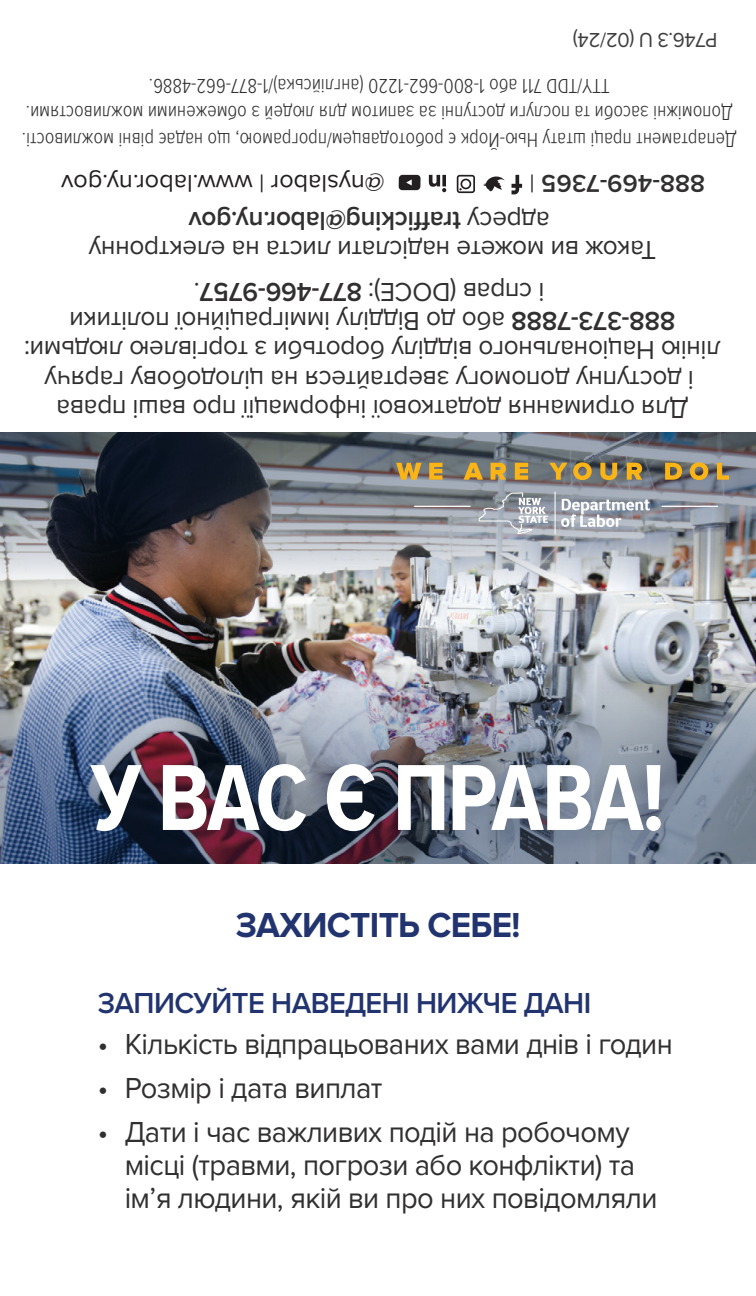
<style>
.page{position:relative;width:756px;height:1296px;background:#fff}
.page>*{position:absolute;margin:0;border:0;box-sizing:border-box;transform-origin:0 0}
.t1{font:700 97.2px "Proxima Nova Cond";letter-spacing:-.03em;color:#fff}
.t2{font:700 36px "Proxima Nova";letter-spacing:-.02em;color:#22346f}
.t3{font:30px/33px "Proxima Nova";letter-spacing:-.02em;color:#312f30}
.t4{font:600 30px "Proxima Nova";letter-spacing:-.02em;color:#22346f}
.t5{font:27px/29.1px "Proxima Nova";letter-spacing:-.01em;color:#312f30;text-align:center}
.t6{font:25.2px "Proxima Nova";color:#231f20}
.t7{font:600 25.2px "Proxima Nova";color:#312f30}
.t8{font:300 21px/27px "Proxima Nova Cond";color:#312f30;text-align:center}
.t9{font:21px "Proxima Nova";letter-spacing:-.02em;color:#3e3e3f}
.s1{font-weight:400}
.s2{font-weight:600}
</style>
<div class="page">
<img style="left:0;top:587px;width:756px;height:75px">
<img style="left:0;top:432px;width:756px;height:155px">
<img style="left:0;top:662px;width:756px;height:202px">
<div style="left:71px;top:760px;width:599px;height:98px;background:#071e42;opacity:.16"></div>
<svg style="left:661px;top:506px;width:57px;height:1px"></svg>
<svg style="left:414px;top:506px;width:57px;height:1px"></svg>
<svg style="left:396px;top:463px;width:26px;height:17px"></svg>
<svg style="left:429px;top:463px;width:14px;height:17px"></svg>
<svg style="left:464px;top:463px;width:19px;height:17px"></svg>
<svg style="left:491px;top:463px;width:15px;height:17px"></svg>
<svg style="left:515px;top:463px;width:13px;height:17px"></svg>
<svg style="left:549px;top:462px;width:43px;height:18px"></svg>
<svg style="left:600px;top:463px;width:17px;height:17px"></svg>
<svg style="left:627px;top:463px;width:15px;height:17px"></svg>
<svg style="left:665px;top:463px;width:17px;height:17px"></svg>
<svg style="left:690px;top:462px;width:18px;height:18px"></svg>
<svg style="left:717px;top:463px;width:12px;height:17px"></svg>
<svg style="left:562px;top:499px;width:88px;height:28px"></svg>
<svg style="left:555px;top:491px;width:1px;height:43px"></svg>
<svg style="left:479px;top:492px;width:69px;height:42px;background:#a5aab1"></svg>
<svg style="left:512px;top:175px;width:10px;height:19px"></svg>
<svg style="left:483px;top:176px;width:22px;height:15px"></svg>
<svg style="left:457px;top:175px;width:18px;height:18px"></svg>
<svg style="left:399px;top:175px;width:22px;height:15px"></svg>
<svg style="left:429px;top:175px;width:17px;height:17px"></svg>
<p class="t9" style="left:717px;top:56px;width:146px;rotate:-180deg">P746.3 U (02/24)</p>
<p class="t8" style="left:737px;top:153px;width:717px;rotate:-180deg">Департамент праці штату Нью-Йорк є роботодавцем/програмою, що надає рівні можливості.<br>Допоміжні засоби та послуги доступні за запитом для людей з обмеженими можливостями.<br>TTY/TDD 711 або 1-800-662-1220 (англійська)/1-877-662-4886.</p>
<p class="t6" style="left:385px;top:198px;width:325px;rotate:-180deg">@nyslabor | www.labor.ny.gov</p>
<p class="t7" style="left:705px;top:202px;width:177px;rotate:-180deg">888-469-7365 <span class="s1">|</span></p>
<p class="t5" style="left:656px;top:265px;width:569px;rotate:-180deg">Також ви можете надіслати листа на електронну адресу <span class="s2">trafficking@labor.ny.gov</span></p>
<p class="t5" style="left:721px;top:424px;width:698px;rotate:-180deg">Для отримання додаткової інформації про ваші права<br>і доступну допомогу звертайтеся на цілодобову гарячу лінію Національного відділу боротьби з торгівлею людьми:<br><span class="s2">888-373-7888</span> або до Відділу імміграційної політики<br>і справ (DOCE): <span class="s2">877-466-9757</span>.</p>
<h1 class="t1" style="left:91px;top:726px;width:576px">У ВАС Є ПРАВА!</h1>
<h2 class="t2" style="left:236px;top:904px;width:286px">ЗАХИСТІТЬ СЕБЕ!</h2>
<p class="t4" style="left:98px;top:980px;width:495px">ЗАПИСУЙТЕ НАВЕДЕНІ НИЖЧЕ ДАНІ</p>
<p class="t3" style="left:98px;top:1027px;width:577px">• Кількість відпрацьованих вами днів і годин</p>
<p class="t3" style="left:98px;top:1070px;width:286px">• Розмір і дата виплат</p>
<p class="t3" style="left:125px;top:1114px;width:534px;text-indent:-27px">• Дати і час важливих подій на робочому місці (травми, погрози або конфлікти) та ім’я людини, якій ви про них повідомляли</p>
</div>
